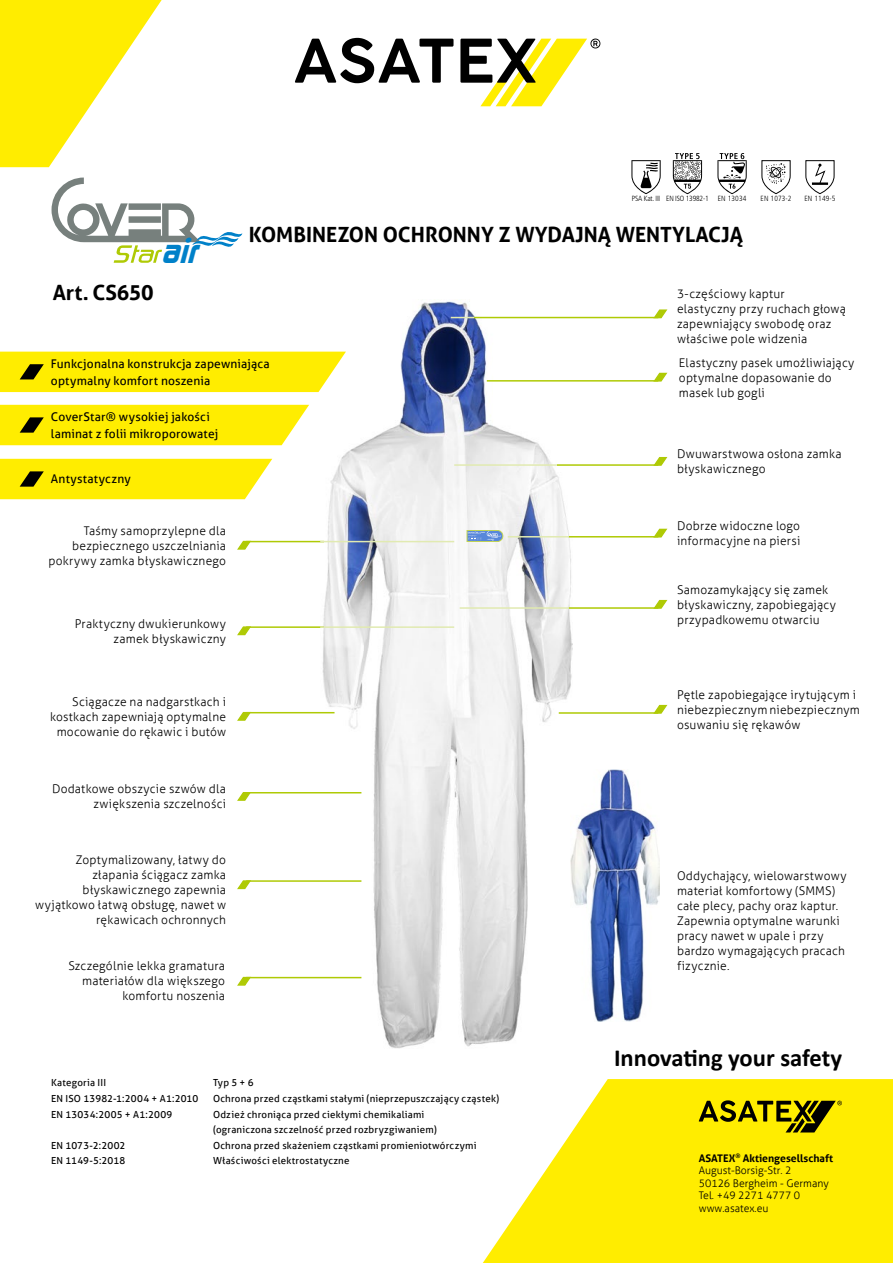
<style>
.page{position:relative;width:893px;height:1263px;background:#fff}
.page>*{position:absolute;margin:0;border:0;box-sizing:border-box;transform-origin:0 0}
.t1{font:italic 700 33.15px "Dicot";color:#0081c9}
.t2{font:700 24.6px "Calibri";color:#000}
.t3{font:700 21px "Aller";color:#000}
.t4{font:300 12px/15px "Aller";letter-spacing:.02em;color:#000}
.t5{font:12px/16.5px "Aller";letter-spacing:.015em;color:#000}
.t6{font:300 10.5px/12.6px "Aller";color:#000}
.t7{font:9.75px/15.6px "Aller";letter-spacing:.02em;color:#000}
.t8{font:300 condensed 7.5px "Frutiger LT Std";letter-spacing:-.02em;color:#000}
.t9{font:300 condensed 7.5px "Frutiger LT Std";color:#000}
.t10{font:italic 700 2.55px "Dicot";color:#fff}
.t11{font:900 condensed 1.65px "Frutiger LT Std";letter-spacing:.005em;color:#fff}
.s1{font-weight:700}
</style>
<div class="page">
<svg style="left:483px;top:1079px;width:410px;height:184px;fill:#ffed00"></svg>
<svg style="left:295px;top:38px;width:305px;height:68px"></svg>
<svg style="left:699px;top:1100px;width:143px;height:32px;background:#a49900"></svg>
<svg style="left:0;top:0;width:162px;height:167px"></svg>
<img style="left:320px;top:301px;width:253px;height:747px">
<img style="left:571px;top:770px;width:88px;height:252px">
<svg style="left:631px;top:160px;width:30px;height:34px"></svg>
<svg style="left:673px;top:153px;width:29px;height:41px"></svg>
<svg style="left:717px;top:153px;width:30px;height:41px"></svg>
<svg style="left:761px;top:160px;width:30px;height:34px"></svg>
<svg style="left:805px;top:160px;width:30px;height:34px"></svg>
<svg style="left:52px;top:178px;width:190px;height:85px"></svg>
<svg style="left:467px;top:530px;width:36px;height:12px"></svg>
<svg style="left:652px;top:309px;width:16px;height:10px"></svg>
<hr style="left:474px;top:317px;width:184px;height:1px;background:#afca05">
<svg style="left:451px;top:317px;width:23px;height:1px"></svg>
<hr style="left:487px;top:380px;width:171px;height:2px;background:#afca05">
<svg style="left:652px;top:372px;width:16px;height:10px"></svg>
<svg style="left:652px;top:528px;width:16px;height:10px"></svg>
<hr style="left:569px;top:536px;width:89px;height:1px;background:#afca05">
<hr style="left:508px;top:536px;width:61px;height:1px;background:#e1eab1">
<svg style="left:654px;top:599px;width:14px;height:10px"></svg>
<hr style="left:569px;top:607px;width:89px;height:2px;background:#afca05">
<hr style="left:460px;top:607px;width:109px;height:2px;background:#e1eab1">
<hr style="left:557px;top:464px;width:101px;height:2px;background:#afca05">
<svg style="left:652px;top:457px;width:16px;height:9px"></svg>
<hr style="left:454px;top:464px;width:103px;height:2px;background:#e1eab1">
<hr style="left:559px;top:712px;width:99px;height:2px;background:#afca05">
<svg style="left:652px;top:704px;width:16px;height:10px"></svg>
<div style="left:0;top:352px;width:346px;height:40px;background:#ffed00"></div>
<div style="left:0;top:405px;width:309px;height:40px;background:#ffed00"></div>
<svg style="left:0;top:459px;width:272px;height:40px;background:#fae90c"></svg>
<hr style="left:246px;top:712px;width:88px;height:1px;background:#afca05">
<svg style="left:237px;top:711px;width:15px;height:10px"></svg>
<hr style="left:246px;top:792px;width:115px;height:1px;background:#afca05">
<svg style="left:237px;top:792px;width:15px;height:9px"></svg>
<hr style="left:246px;top:880px;width:115px;height:2px;background:#afca05">
<svg style="left:237px;top:880px;width:15px;height:10px"></svg>
<hr style="left:246px;top:977px;width:115px;height:1px;background:#afca05">
<svg style="left:237px;top:976px;width:15px;height:10px"></svg>
<svg style="left:237px;top:626px;width:13px;height:10px"></svg>
<hr style="left:246px;top:626px;width:78px;height:2px;background:#afca05">
<hr style="left:320px;top:626px;width:134px;height:2px;background:#e1eab1">
<svg style="left:237px;top:540px;width:15px;height:10px"></svg>
<hr style="left:246px;top:541px;width:78px;height:1px;background:#afca05">
<hr style="left:320px;top:541px;width:134px;height:1px;background:#e1eab1">
<h1 class="t1" style="left:161px;top:232px;width:47px">air</h1>
<p class="t8" style="left:632px;top:194px;width:116px">PSA Kat. III EN ISO 13982-1 EN 13034</p>
<p class="t9" style="left:760px;top:194px;width:32px">EN 1073-2</p>
<p class="t9" style="left:804px;top:194px;width:32px">EN 1149-5</p>
<h3 class="t3" style="left:249px;top:222px;width:496px">KOMBINEZON OCHRONNY Z WYDAJNĄ WENTYLACJĄ</h3>
<h3 class="t3" style="left:53px;top:279px;width:102px">Art. CS650</h3>
<p class="t5" style="left:51px;top:355px;width:220px">Funkcjonalna konstrukcja zapewniająca optymalny komfort noszenia</p>
<p class="t5" style="left:51px;top:409px;width:169px">CoverStar® wysokiej jakości laminat z folii mikroporowatej</p>
<p class="t5" style="left:51px;top:471px;width:81px">Antystatyczny</p>
<p class="t4" style="left:48px;top:523px;width:179px;text-align:right">Taśmy samoprzylepne dla bezpiecznego uszczelniania pokrywy zamka błyskawicznego</p>
<p class="t4" style="left:75px;top:616px;width:153px;text-align:right">Praktyczny dwukierunkowy zamek błyskawiczny</p>
<p class="t4" style="left:50px;top:694px;width:178px;text-align:right">Sciągacze na nadgarstkach i kostkach zapewniają optymalne mocowanie do rękawic i butów</p>
<p class="t4" style="left:52px;top:782px;width:176px;text-align:right">Dodatkowe obszycie szwów dla zwiększenia szczelności</p>
<p class="t4" style="left:35px;top:853px;width:192px;text-align:right">Zoptymalizowany, łatwy do złapania ściągacz zamka błyskawicznego zapewnia wyjątkowo łatwą obsługę, nawet w rękawicach ochronnych</p>
<p class="t4" style="left:68px;top:958px;width:158px;text-align:right">Szczególnie lekka gramatura materiałów dla większego komfortu noszenia</p>
<p class="t11" style="left:468px;top:531px;width:12px">CoverStar AIR</p>
<p class="t11" style="left:481px;top:531px;width:6px">CS650</p>
<p class="t10" style="left:495px;top:536px;width:5px">air</p>
<p class="t7" style="left:51px;top:1075px;width:57px">Kategoria III</p>
<p class="t7" style="left:213px;top:1075px;width:42px">Typ 5 + 6</p>
<p class="t7" style="left:51px;top:1090px;width:149px">EN ISO 13982-1:2004 + A1:2010</p>
<p class="t7" style="left:213px;top:1090px;width:288px">Ochrona przed cząstkami stałymi (nieprzepuszczający cząstek)</p>
<p class="t7" style="left:51px;top:1106px;width:123px">EN 13034:2005 + A1:2009</p>
<p class="t7" style="left:213px;top:1106px;width:225px">Odzież chroniąca przed ciekłymi chemikaliami (ograniczona szczelność przed rozbryzgiwaniem)</p>
<p class="t7" style="left:51px;top:1137px;width:76px">EN 1073-2:2002</p>
<p class="t7" style="left:213px;top:1137px;width:265px">Ochrona przed skażeniem cząstkami promieniotwórczymi</p>
<p class="t7" style="left:51px;top:1153px;width:76px">EN 1149-5:2018</p>
<p class="t7" style="left:213px;top:1153px;width:138px">Właściwości elektrostatyczne</p>
<p class="t4" style="left:677px;top:286px;width:170px">3-częściowy kaptur elastyczny przy ruchach głową zapewniający swobodę oraz właściwe pole widzenia</p>
<p class="t4" style="left:679px;top:355px;width:177px">Elastyczny pasek umożliwiający optymalne dopasowanie do masek lub gogli</p>
<p class="t4" style="left:677px;top:447px;width:166px">Dwuwarstwowa osłona zamka błyskawicznego</p>
<p class="t4" style="left:677px;top:518px;width:125px">Dobrze widoczne logo informacyjne na piersi</p>
<p class="t4" style="left:677px;top:582px;width:160px">Samozamykający się zamek błyskawiczny, zapobiegający przypadkowemu otwarciu</p>
<p class="t4" style="left:677px;top:687px;width:184px">Pętle zapobiegające irytującym i niebezpiecznym niebezpiecznym osuwaniu się rękawów</p>
<p class="t4" style="left:677px;top:868px;width:171px">Oddychający, wielowarstwowy materiał komfortowy (SMMS) całe plecy, pachy oraz kaptur.<br>Zapewnia optymalne warunki pracy nawet w upale i przy bardzo wymagających pracach fizycznie.</p>
<h2 class="t2" style="left:614px;top:1040px;width:229px">Innovating your safety</h2>
<p class="t6" style="left:699px;top:1151px;width:136px"><span class="s1">ASATEX</span><sup>®</sup> <span class="s1">Aktiengesellschaft<br></span>August-Borsig-Str. 2<br>50126 Bergheim - Germany<br>Tel. +49 2271 4777 0 www.asatex.eu</p>
</div>
